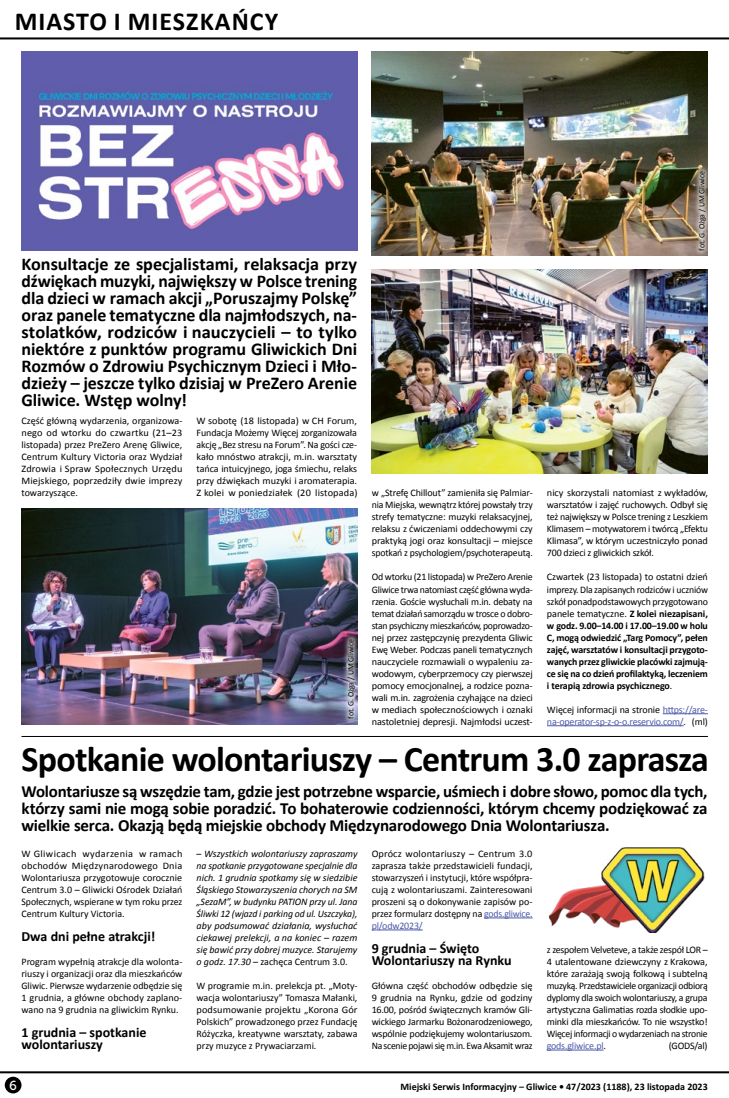
<style>
.page{position:relative;width:729px;height:1098px;background:#fff}
.page>*{position:absolute;margin:0;border:0;box-sizing:border-box;transform-origin:0 0}
.t1{font:700 36px "Calibri";letter-spacing:-.02em;color:#000}
.t2{font:700 26px "Calibri";letter-spacing:.04em;color:#000}
.t3{font:700 18px/17px "Calibri";letter-spacing:-.005em;color:#000;text-align:justify}
.t4{font:700 17px/17px "Calibri";letter-spacing:-.015em;color:#000;text-align:justify}
.t5{font:700 14px/12px "Calibri";color:#000}
.t6{font:13px "Museo Sans 500";color:#fff}
.t7{font:10px/12px "Calibri";letter-spacing:-.01em;color:#000;text-align:justify}
.t8{font:700 10px/12px "Calibri";letter-spacing:-.01em;color:#000;text-align:justify}
.t9{font:italic 10px/12px "Calibri";color:#000;text-align:justify}
.t10{font:10px/12px "Calibri";letter-spacing:-.02em;color:#4c59a9}
.t11{font:8px "Calibri";letter-spacing:-.01em;color:#000}
.s1{font-weight:400}
.s2{color:#000}
.s3{color:#4c59a9}
.s4{font-style:normal}
</style>
<div class="page">
<hr style="left:0;top:1070px;width:729px;height:2px;background:#000">
<div style="left:5px;top:1076px;width:16px;height:16px;background:#000;border-radius:50%"></div>
<hr style="left:0;top:37px;width:729px;height:2px;background:#000">
<hr style="left:21px;top:735px;width:686px;height:1px;background:#000">
<hr style="left:662px;top:713px;width:45px;height:1px;background:#4c59a9">
<hr style="left:547px;top:725px;width:136px;height:1px;background:#4c59a9">
<img style="left:21px;top:51px;width:337px;height:199px">
<img style="left:371px;top:51px;width:336px;height:204px">
<img style="left:371px;top:270px;width:336px;height:203px">
<img style="left:21px;top:508px;width:337px;height:216px">
<hr style="left:484px;top:917px;width:48px;height:1px;background:#4c59a9">
<hr style="left:371px;top:929px;width:51px;height:1px;background:#4c59a9">
<hr style="left:546px;top:1049px;width:57px;height:1px;background:#4c59a9">
<img style="left:548px;top:847px;width:157px;height:85px">
<div style="left:692px;top:165px;width:19px;height:91px;background:#fff;opacity:.75"></div>
<div style="left:341px;top:632px;width:20px;height:92px;background:#fff;opacity:.75"></div>
<h2 class="t2" style="left:15px;top:5px;width:265px">MIASTO I MIESZKAŃCY</h2>
<p class="t11" style="left:696px;top:250px;width:81px;rotate:-90deg">fot. G. Ożga / UM Gliwice</p>
<p class="t3" style="left:21px;top:255px;width:337px">Konsultacje ze specjalistami, relaksacja przy dźwiękach muzyki, największy w Polsce trening dla dzieci w ramach akcji „Poruszajmy Polskę” oraz panele tematyczne dla najmłodszych, na&shy;stolatków, rodziców i nauczycieli – to tylko niektóre z punktów programu Gliwickich Dni Rozmów o Zdrowiu Psychicznym Dzieci i Mło&shy;dzieży – jeszcze tylko dzisiaj w PreZero Arenie Gliwice. Wstęp wolny!</p>
<p class="t7" style="left:21px;top:415px;width:162px">Część główną wydarzenia, organizowa&shy;nego od wtorku do czwartku (21–23 listopada) przez PreZero Arenę Gliwice, Centrum Kultury Victoria oraz Wydział Zdrowia i Spraw Społecznych Urzędu Miejskiego, poprzedziły dwie imprezy towarzyszące.</p>
<p class="t7" style="left:197px;top:415px;width:162px">W sobotę (18 listopada) w CH Forum, Fundacja Możemy Więcej zorganizowała akcję „Bez stresu na Forum”. Na gości cze&shy;kało mnóstwo atrakcji, m.in. warsztaty tańca intuicyjnego, joga śmiechu, relaks przy dźwiękach muzyki i aromaterapia.<br>Z kolei w poniedziałek (20 listopada)</p>
<p class="t7" style="left:547px;top:487px;width:162px">nicy skorzystali natomiast z wykładów, warsztatów i zajęć ruchowych. Odbył się też największy w Polsce trening z Leszkiem Klimasem – motywatorem i twórcą „Efektu Klimasa”, w którym uczestniczyło ponad 700 dzieci z gliwickich szkół.</p>
<p class="t8" style="left:547px;top:571px;width:162px"><span class="s1">Czwartek (23 listopada) to ostatni dzień imprezy. Dla zapisanych rodziców i uczniów szkół ponadpodstawowych przygotowano panele tematyczne.</span> Z kolei niezapisani, w godz. 9.00–14.00 i 17.00–19.00 w holu C, mogą odwiedzić „Targ Pomocy”, pełen zajęć, warsztatów i konsultacji przygoto&shy;wanych przez gliwickie placówki zajmują&shy;ce się na co dzień profilaktyką, leczeniem i terapią zdrowia psychicznego<span class="s1">.</span></p>
<p class="t10" style="left:547px;top:703px;width:162px"><span class="s2">Więcej informacji na stronie</span> https://are&shy;na-operator-sp-z-o-o.reservio.com/<span class="s2">. (ml)</span></p>
<h1 class="t1" style="left:21px;top:735px;width:689px">Spotkanie wolontariuszy – Centrum 3.0 zaprasza</h1>
<p class="t4" style="left:21px;top:782px;width:687px">Wolontariusze są wszędzie tam, gdzie jest potrzebne wsparcie, uśmiech i dobre słowo, pomoc dla tych, którzy sami nie mogą sobie poradzić. To bohaterowie codzienności, którym chcemy podziękować za wielkie serca. Okazją będą miejskie obchody Międzynarodowego Dnia Wolontariusza.</p>
<p class="t7" style="left:21px;top:847px;width:162px">W Gliwicach wydarzenia w ramach obchodów Międzynarodowego Dnia Wolontariusza przygotowuje corocznie Centrum 3.0 – Gliwicki Ośrodek Działań Społecznych, wspierane w tym roku przez Centrum Kultury Victoria.</p>
<h3 class="t5" style="left:21px;top:929px;width:135px">Dwa dni pełne atrakcji!</h3>
<p class="t7" style="left:21px;top:955px;width:162px">Program wypełnią atrakcje dla wolonta&shy;riuszy i organizacji oraz dla mieszkańców Gliwic. Pierwsze wydarzenie odbędzie się 1 grudnia, a główne obchody zaplano&shy;wano na 9 grudnia na gliwickim Rynku.</p>
<h3 class="t5" style="left:21px;top:1025px;width:127px">1 grudnia – spotkanie wolontariuszy</h3>
<p class="t7" style="left:372px;top:487px;width:162px">w „Strefę Chillout” zamieniła się Palmiar&shy;nia Miejska, wewnątrz której powstały trzy strefy tematyczne: muzyki relaksacyjnej, relaksu z ćwiczeniami oddechowymi czy praktyką jogi oraz konsultacji – miejsce spotkań z psychologiem/psychoterapeutą.</p>
<p class="t7" style="left:372px;top:571px;width:162px">Od wtorku (21 listopada) w PreZero Arenie Gliwice trwa natomiast część główna wyda&shy;rzenia. Goście wysłuchali m.in. debaty na temat działań samorządu w trosce o dobro&shy;stan psychiczny mieszkańców, poprowadzo&shy;nej przez zastępczynię prezydenta Gliwic Ewę Weber. Podczas paneli tematycznych nauczyciele rozmawiali o wypaleniu za&shy;wodowym, cyberprzemocy czy pierwszej pomocy emocjonalnej, a rodzice pozna&shy;wali m.in. zagrożenia czyhające na dzieci w mediach społecznościowych i oznaki nastoletniej depresji. Najmłodsi uczest-</p>
<p class="t11" style="left:346px;top:718px;width:81px;rotate:-90deg">fot. G. Ożga / UM Gliwice</p>
<p class="t7" style="left:371px;top:847px;width:162px">Oprócz wolontariuszy – Centrum 3.0 zaprasza także przedstawicieli fundacji, stowarzyszeń i instytucji, które współpra&shy;cują z wolontariuszami. Zainteresowani proszeni są o dokonywanie zapisów po&shy;przez formularz dostępny na <span class="s3">gods.gliwice. pl/odw2023/</span></p>
<h3 class="t5" style="left:371px;top:941px;width:141px">9 grudnia – Święto<br>Wolontariuszy na Rynku</h3>
<p class="t7" style="left:371px;top:979px;width:162px">Główna część obchodów odbędzie się 9 grudnia na Rynku, gdzie od godziny 16.00, pośród świątecznych kramów Gli&shy;wickiego Jarmarku Bożonarodzeniowego, wspólnie podziękujemy wolontariuszom.<br>Na scenie pojawi się m.in. Ewa Aksamit wraz</p>
<p class="t9" style="left:196px;top:846px;width:162px"><span class="s4">–</span> Wszystkich wolontariuszy zapraszamy na spotkanie przygotowane specjalnie dla nich. 1 grudnia spotkamy się w siedzibie Śląskiego Stowarzyszenia chorych na SM „SezaM”, w budynku PATION przy ul. Jana Śliwki 12 (wjazd i parking od ul. Uszczyka), aby podsumować działania, wysłuchać ciekawej prelekcji, a na koniec – razem się bawić przy dobrej muzyce. Starujemy o godz. 17.30 <span class="s4">– zachęca Centrum 3.0.</span></p>
<p class="t7" style="left:196px;top:979px;width:162px">W programie m.in. prelekcja pt. „Moty&shy;wacja wolontariuszy” Tomasza Małanki, podsumowanie projektu „Korona Gór Polskich” prowadzonego przez Fundację Różyczka, kreatywne warsztaty, zabawa przy muzyce z Prywaciarzami.</p>
<p class="t7" style="left:546px;top:943px;width:162px">z zespołem Velveteve, a także zespół LOR – 4 utalentowane dziewczyny z Krakowa, które zarażają swoją folkową i subtelną muzyką. Przedstawiciele organizacji odbiorą dyplomy dla swoich wolontariuszy, a grupa artystyczna Galimatias rozda słodkie upo&shy;minki dla mieszkańców. To nie wszystko!<br>Więcej informacji o wydarzeniach na stronie <span class="s3">gods.gliwice.pl</span>.</p>
<p class="t7" style="left:668px;top:1039px;width:40px">(GODS/al)</p>
<h3 class="t6" style="left:9px;top:1077px;width:9px">6</h3>
<p class="t8" style="left:400px;top:1079px;width:309px">Miejski Serwis Informacyjny – Gliwice • 47/2023 (1188), 23 listopada 2023</p>
</div>
